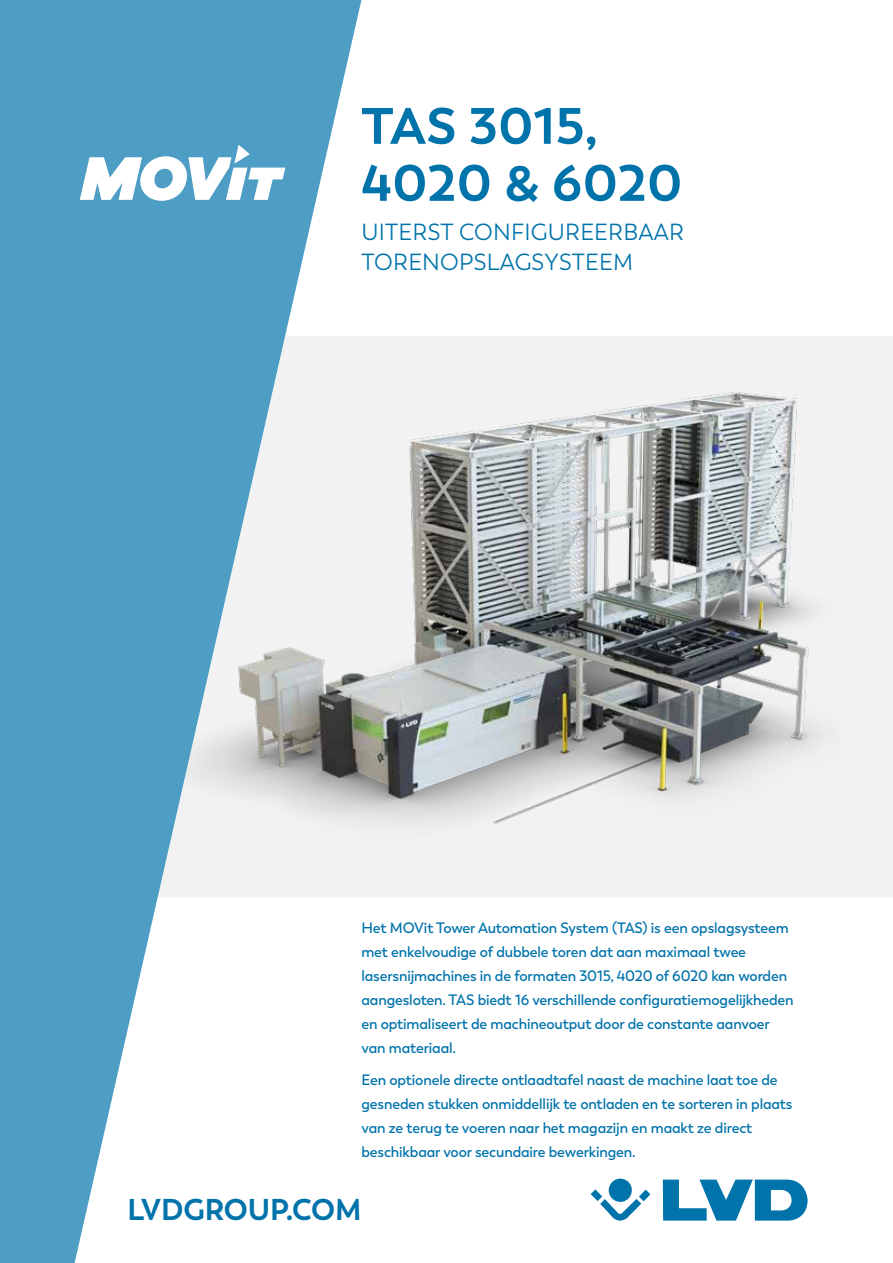
<style>
.page{position:relative;width:893px;height:1263px;background:#fff}
.page>*{position:absolute;margin:0;border:0;box-sizing:border-box;transform-origin:0 0}
.t1{font:700 51px/57px "Trenda";letter-spacing:.01em;color:#0073ab}
.t2{font:700 30px "Trenda";letter-spacing:-.005em;color:#0073ab}
.t3{font:23.25px/30px "Trenda";letter-spacing:.01em;color:#0073ab}
.t4{font:600 15px/24px "Trenda";letter-spacing:-.01em;color:#0073ab}
.s1{font-size:49.5px}
</style>
<div class="page">
<div style="left:840px;top:336px;width:53px;height:561px;background:#f2f2f2"></div>
<svg style="left:0;top:0;width:362px;height:1263px;fill:#4d9dc4"></svg>
<svg style="left:80px;top:145px;width:205px;height:56px"></svg>
<img style="left:156px;top:336px;width:684px;height:562px">
<svg style="left:663px;top:1179px;width:145px;height:41px"></svg>
<svg style="left:591px;top:1178px;width:59px;height:43px"></svg>
<h1 class="t1" style="left:361px;top:98px;width:322px">TAS 3015,<br>4020 <span class="s1">&amp;</span> 6020</h1>
<h3 class="t3" style="left:361px;top:217px;width:324px">UITERST CONFIGUREERBAAR<br>TORENOPSLAGSYSTEEM</h3>
<p class="t4" style="left:361px;top:916px;width:434px">Het MOVit Tower Automation System (TAS) is een opslagsysteem met enkelvoudige of dubbele toren dat aan maximaal twee lasersnijmachines in de formaten 3015, 4020 of 6020 kan worden aangesloten. TAS biedt 16 verschillende configuratiemogelijkheden en optimaliseert de machineoutput door de constante aanvoer van materiaal.</p>
<p class="t4" style="left:361px;top:1068px;width:433px">Een optionele directe ontlaadtafel naast de machine laat toe de gesneden stukken onmiddellijk te ontladen en te sorteren in plaats van ze terug te voeren naar het magazijn en maakt ze direct beschikbaar voor secundaire bewerkingen.</p>
<h2 class="t2" style="left:128px;top:1191px;width:235px">LVDGROUP.COM</h2>
</div>
